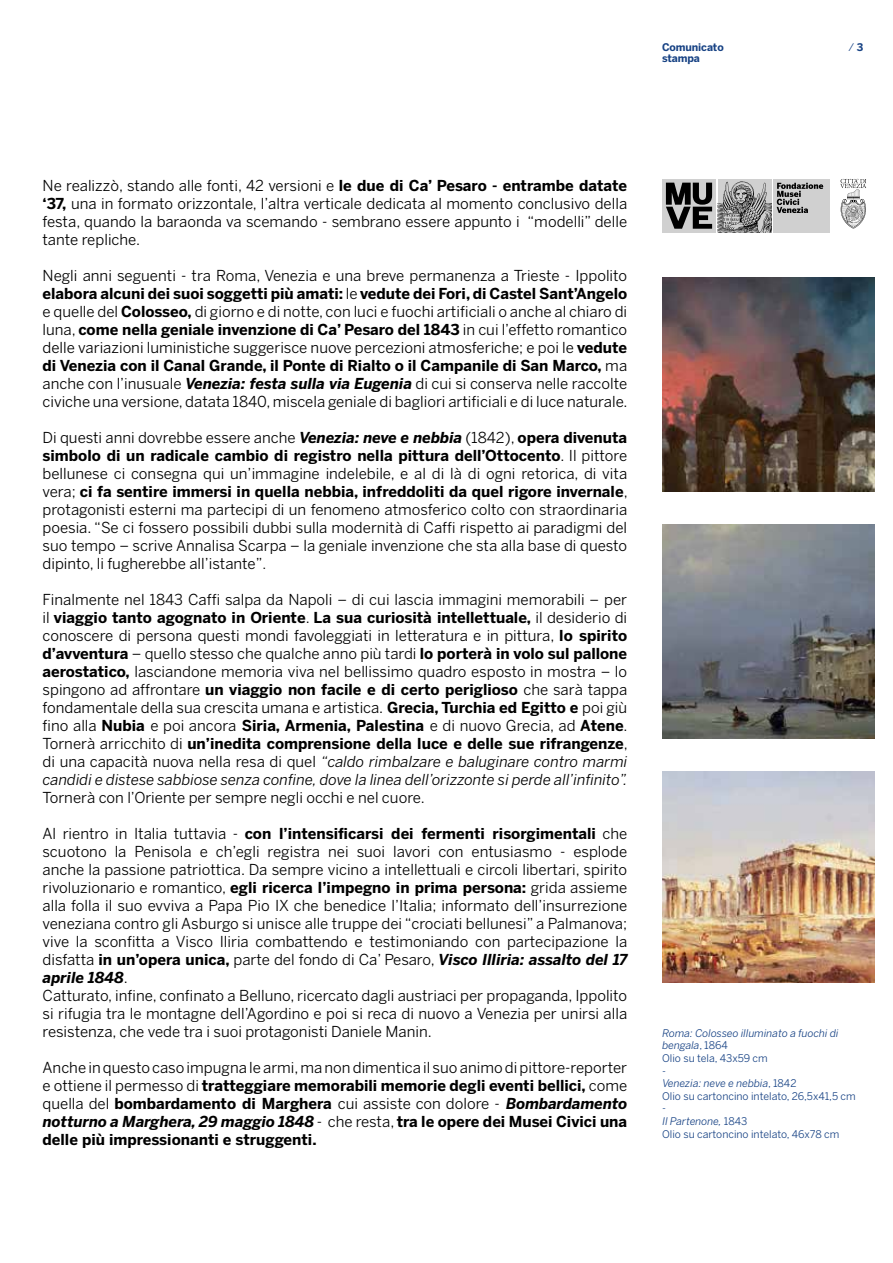
<style>
.page{position:relative;width:893px;height:1263px;background:#fff}
.page>*{position:absolute;margin:0;border:0;box-sizing:border-box;transform-origin:0 0}
.t1{font:15px/18px "Benton Sans";color:#000;text-align:justify}
.t2{font:10.5px/12.6px "Benton Sans";color:#174284}
.t3{font:italic 10.5px/12.6px "Benton Sans";color:#174284}
.t4{font:700 10.5px/10.6px "Benton Sans";letter-spacing:-.01em;color:#174284}
.s1{font-weight:700}
.s2{font-weight:700;font-style:italic}
.s3{font-size:14.25px}
.s4{font-style:italic}
.s5{font-style:normal}
</style>
<div class="page">
<div style="left:773px;top:179px;width:56px;height:54px;background:#d0d0d0"></div>
<div style="left:662px;top:179px;width:54px;height:54px;background:#d0d0d0"></div>
<svg style="left:666px;top:183px;width:46px;height:46px"></svg>
<div style="left:718px;top:179px;width:54px;height:54px;background:#d0d0d0"></div>
<svg style="left:718px;top:181px;width:105px;height:52px"></svg>
<svg style="left:840px;top:179px;width:26px;height:49px"></svg>
<img style="left:662px;top:278px;width:213px;height:213px">
<img style="left:662px;top:525px;width:213px;height:213px">
<img style="left:662px;top:772px;width:213px;height:210px">
<p class="t4" style="left:662px;top:42px;width:63px">Comunicato stampa</p>
<p class="t2" style="left:848px;top:41px;width:16px">/ <span class="s1">3</span></p>
<p class="t1" style="left:43px;top:176px;width:586px">Ne realizzò, stando alle fonti, 42 versioni e <span class="s1">le due di Ca’ Pesaro - entrambe datate ‘37,</span> una in formato orizzontale, l’altra verticale dedicata al momento conclusivo della festa, quando la baraonda va scemando - sembrano essere appunto i “modelli” delle tante repliche.</p>
<p class="t1" style="left:43px;top:266px;width:587px">Negli anni seguenti - tra Roma, Venezia e una breve permanenza a Trieste - Ippolito <span class="s1">elabora alcuni dei suoi soggetti più amati:</span> le <span class="s1">vedute dei Fori, di Castel Sant’Angelo </span>e quelle del <span class="s1">Colosseo,</span> di giorno e di notte, con luci e fuochi artificiali o anche al chiaro di luna, <span class="s1">come nella geniale invenzione di Ca’ Pesaro del 1843</span> in cui l’effetto romantico delle variazioni luministiche suggerisce nuove percezioni atmosferiche; e poi le <span class="s1">vedute di Venezia con il Canal Grande, il Ponte di Rialto o il Campanile di San Marco,</span> ma anche con l’inusuale <span class="s2">Venezia: festa sulla via Eugenia</span> di cui si conserva nelle raccolte civiche una versione, datata 1840, miscela geniale di bagliori artificiali e di luce naturale.</p>
<p class="t1" style="left:43px;top:428px;width:587px">Di questi anni dovrebbe essere anche <span class="s2">Venezia: neve e nebbia</span> (1842), <span class="s1">opera divenuta simbolo di un radicale cambio di registro nella pittura dell’Ottocento</span>. Il pittore bellunese ci consegna qui un’immagine indelebile, e al di là di ogni retorica, di vita vera; <span class="s1">ci fa sentire immersi in quella nebbia, infreddoliti da quel rigore invernale</span>, protagonisti esterni ma partecipi di un fenomeno atmosferico colto con straordinaria poesia. “Se ci fossero possibili dubbi sulla modernità di Caffi rispetto ai paradigmi del suo tempo – scrive Annalisa Scarpa – la geniale invenzione che sta alla base di questo dipinto, li fugherebbe all’istante”<span class="s3">.</span></p>
<p class="t1" style="left:43px;top:590px;width:587px">Finalmente nel 1843 Caffi salpa da Napoli – di cui lascia immagini memorabili – per il <span class="s1">viaggio tanto agognato in Oriente</span>. <span class="s1">La sua curiosità intellettuale,</span> il desiderio di conoscere di persona questi mondi favoleggiati in letteratura e in pittura, <span class="s1">lo spirito d’avventura</span> – quello stesso che qualche anno più tardi <span class="s1">lo porterà in volo sul pallone aerostatico,</span> lasciandone memoria viva nel bellissimo quadro esposto in mostra – lo spingono ad affrontare <span class="s1">un viaggio non facile e di certo periglioso</span> che sarà tappa fondamentale della sua crescita umana e artistica. <span class="s1">Grecia, Turchia ed Egitto e</span> poi giù fino alla <span class="s1">Nubia</span> e poi ancora <span class="s1">Siria, Armenia, Palestina</span> e di nuovo Grecia, ad <span class="s1">Atene</span>.<br>Tornerà arricchito di <span class="s1">un’inedita comprensione della luce e delle sue rifrangenze</span>, di una capacità nuova nella resa di quel <span class="s4">“caldo rimbalzare e baluginare contro marmi candidi e distese sabbiose senza confine, dove la linea dell’orizzonte si perde all’infinito”.</span></p>
<p class="t1" style="left:43px;top:788px;width:384px">Tornerà con l’Oriente per sempre negli occhi e nel cuore.</p>
<p class="t1" style="left:43px;top:824px;width:586px;text-align:left">Al rientro in Italia tuttavia - <span class="s1">con l’intensificarsi dei fermenti risorgimentali</span> che scuotono la Penisola e ch’egli registra nei suoi lavori con entusiasmo - esplode anche la passione patriottica. Da sempre vicino a intellettuali e circoli libertari, spirito rivoluzionario e romantico, <span class="s1">egli ricerca l’impegno in prima persona:</span> grida assieme alla folla il suo evviva a Papa Pio IX che benedice l’Italia; informato dell’insurrezione veneziana contro gli Asburgo si unisce alle truppe dei “crociati bellunesi” a Palmanova; vive la sconfitta a Visco Iliria combattendo e testimoniando con partecipazione la disfatta <span class="s1">in un’opera unica,</span> parte del fondo di Ca’ Pesaro, <span class="s2">Visco Illiria: assalto del 17 aprile 1848</span>.<br>Catturato, infine, confinato a Belluno, ricercato dagli austriaci per propaganda, Ippolito si rifugia tra le montagne dell’Agordino e poi si reca di nuovo a Venezia per unirsi alla resistenza, che vede tra i suoi protagonisti Daniele Manin.</p>
<p class="t1" style="left:43px;top:1058px;width:586px">Anche in questo caso impugna le armi, ma non dimentica il suo animo di pittore-reporter e ottiene il permesso di <span class="s1">tratteggiare memorabili memorie degli eventi bellici,</span> come quella del <span class="s1">bombardamento di Marghera</span> cui assiste con dolore - <span class="s2">Bombardamento notturno a Marghera, 29 maggio 1848</span> - che resta, <span class="s1">tra le opere dei Musei Civici una delle più impressionanti e struggenti.</span></p>
<p class="t3" style="left:662px;top:1026px;width:178px">Roma: Colosseo illuminato a fuochi di bengala<span class="s5">, 1864<br>Olio su tela, 43x59 cm</span></p>
<p class="t2" style="left:662px;top:1064px;width:195px"><span class="s4">-<br>Venezia: neve e nebbia</span>, 1842<br>Olio su cartoncino intelato, 26,5x41,5 cm</p>
<p class="t2" style="left:662px;top:1102px;width:179px"><span class="s4">-<br>Il Partenone,</span> 1843<br>Olio su cartoncino intelato, 46x78 cm</p>
</div>
